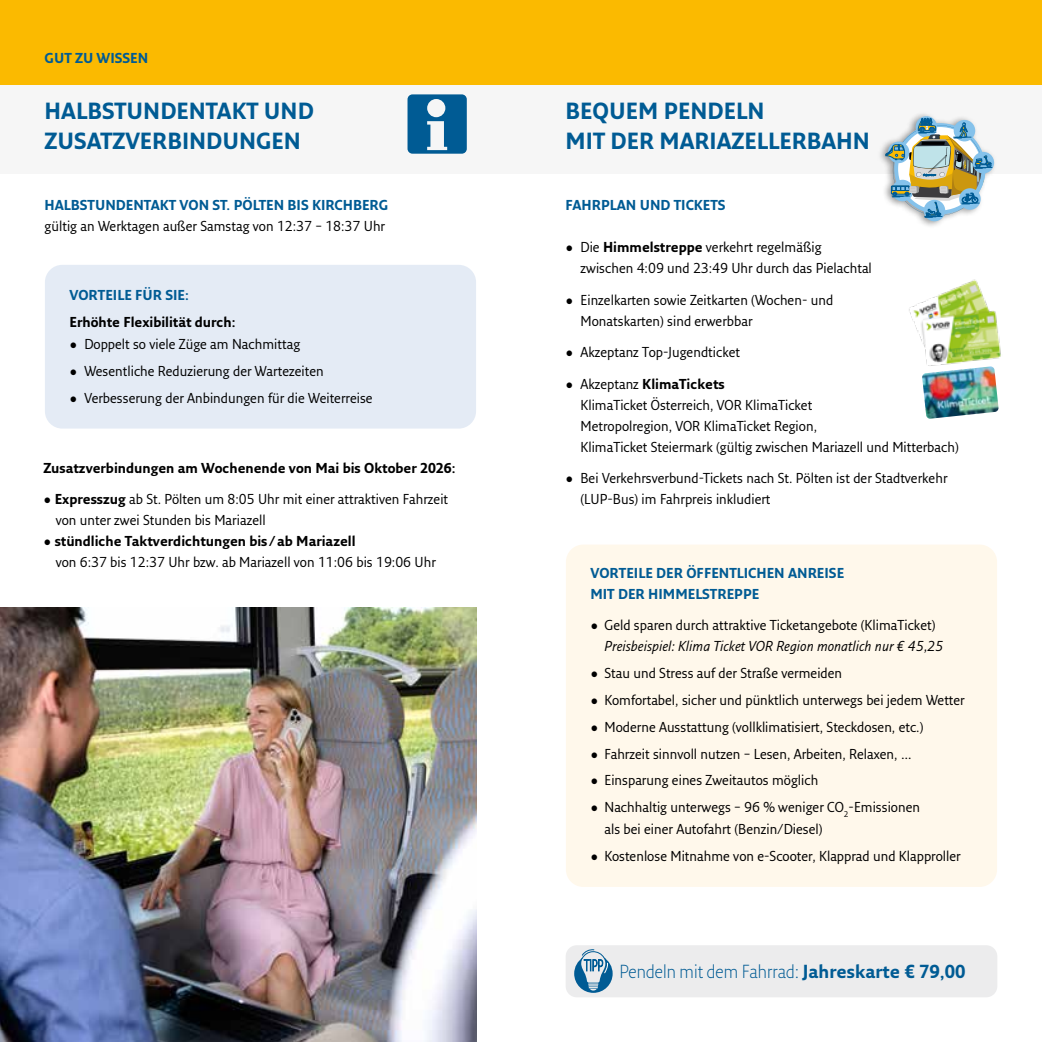
<style>
.page{position:relative;width:1042px;height:1042px;background:#fff}
.page>*{position:absolute;margin:0;border:0;box-sizing:border-box;transform-origin:0 0}
.t1{font:700 22.75px/29.8px "Fresco Sans Pro";color:#005b94;scale:.95 1}
.t2{font:300 18.38px "Fresco Sans Pro";color:#005b94;scale:.95 1}
.t3{font:14px/21px "Fresco Sans Pro";color:#000;scale:.95 1}
.t4{font:700 14px/21px "Fresco Sans Pro";color:#005b94;scale:.95 1}
.t5{font:700 14px "Fresco Sans Pro";color:#000;scale:.95 1}
.t6{font:italic 14px "Fresco Sans Pro";color:#000;scale:.95 1}
.s1{font-weight:700}
</style>
<div class="page">
<img style="left:909px;top:279px;width:92px;height:87px">
<img style="left:922px;top:366px;width:76px;height:53px">
<div style="left:0;top:74px;width:521px;height:100px;background:#f6f6f6"></div>
<div style="left:0;top:0;width:521px;height:84px;background:#fbba00"></div>
<div style="left:45px;top:265px;width:431px;height:163px;background:#e4ebf5;border-radius:17px"></div>
<img style="left:0;top:607px;width:476px;height:435px">
<svg style="left:407px;top:94px;width:60px;height:60px"></svg>
<div style="left:521px;top:74px;width:521px;height:100px;background:#f6f6f6"></div>
<div style="left:521px;top:0;width:521px;height:84px;background:#fbba00"></div>
<div style="left:566px;top:544px;width:431px;height:343px;background:#fff8eb;border-radius:17px"></div>
<div style="left:566px;top:945px;width:431px;height:52px;background:#ececed;border-radius:11px"></div>
<svg style="left:574px;top:949px;width:38px;height:44px"></svg>
<div style="left:876px;top:111px;width:121px;height:118px;background:#000;opacity:.4"></div>
<div style="left:923px;top:200px;width:22px;height:21px;background:#85c2eb;border-radius:50%"></div>
<svg style="left:972px;top:152px;width:22px;height:21px"></svg>
<img style="left:885px;top:116px;width:107px;height:102px">
<p class="t4" style="left:45px;top:47px;width:111px">GUT ZU WISSEN</p>
<h1 class="t1" style="left:45px;top:95px;width:285px">HALBSTUNDENTAKT UND<br>ZUSATZVERBINDUNGEN</h1>
<p class="t4" style="left:45px;top:194px;width:363px">HALBSTUNDENTAKT VON ST. PÖLTEN BIS KIRCHBERG</p>
<p class="t3" style="left:45px;top:215px;width:360px">gültig an Werktagen außer Samstag von 12:37 – 18:37 Uhr</p>
<p class="t4" style="left:69px;top:285px;width:127px">VORTEILE FÜR SIE:</p>
<p class="t5" style="left:69px;top:313px;width:176px">Erhöhte Flexibilität durch:</p>
<p class="t3" style="left:69px;top:333px;width:244px">• Doppelt so viele Züge am Nachmittag</p>
<p class="t3" style="left:69px;top:360px;width:269px">• Wesentliche Reduzierung der Wartezeiten</p>
<p class="t3" style="left:69px;top:387px;width:321px">• Verbesserung der Anbindungen für die Weiterreise</p>
<p class="t5" style="left:43px;top:459px;width:435px">Zusatzverbindungen am Wochenende von Mai bis Oktober 2026:</p>
<p class="t3" style="left:56px;top:488px;width:415px;text-indent:-12px">• <span class="s1">Expresszug</span> ab St. Pölten um 8:05 Uhr mit einer attraktiven Fahrzeit von unter zwei Stunden bis Mariazell</p>
<p class="t3" style="left:56px;top:530px;width:402px;text-indent:-12px">• <span class="s1">stündliche Taktverdichtungen bis/ab Mariazell<br></span>von 6:37 bis 12:37 Uhr bzw. ab Mariazell von 11:06 bis 19:06 Uhr</p>
<h1 class="t1" style="left:566px;top:95px;width:322px">BEQUEM PENDELN<br>MIT DER MARIAZELLERBAHN</h1>
<p class="t4" style="left:566px;top:194px;width:170px">FAHRPLAN UND TICKETS</p>
<p class="t3" style="left:580px;top:236px;width:308px;text-indent:-15px">• Die <span class="s1">Himmelstreppe</span> verkehrt regelmäßig zwischen 4:09 und 23:49 Uhr durch das Pielachtal</p>
<p class="t3" style="left:580px;top:289px;width:267px;text-indent:-15px">• Einzelkarten sowie Zeitkarten (Wochen- und<br>Monatskarten) sind erwerbbar</p>
<p class="t3" style="left:566px;top:341px;width:185px">• Akzeptanz Top-Jugendticket</p>
<p class="t3" style="left:580px;top:373px;width:400px;text-indent:-15px">• Akzeptanz <span class="s1">KlimaTickets<br></span>KlimaTicket Österreich, VOR KlimaTicket<br>Metropolregion, VOR KlimaTicket Region,<br>KlimaTicket Steiermark (gültig zwischen Mariazell und Mitterbach)</p>
<p class="t3" style="left:580px;top:467px;width:388px;text-indent:-15px">• Bei Verkehrsverbund-Tickets nach St. Pölten ist der Stadtverkehr (LUP-Bus) im Fahrpreis inkludiert</p>
<p class="t4" style="left:590px;top:562px;width:269px">VORTEILE DER ÖFFENTLICHEN ANREISE<br>MIT DER HIMMELSTREPPE</p>
<p class="t3" style="left:590px;top:614px;width:365px">• Geld sparen durch attraktive Ticketangebote (KlimaTicket)</p>
<p class="t6" style="left:604px;top:637px;width:358px">Preisbeispiel: Klima Ticket VOR Region monatlich nur € 45,25</p>
<p class="t3" style="left:590px;top:662px;width:266px">• Stau und Stress auf der Straße vermeiden</p>
<p class="t3" style="left:590px;top:689px;width:395px">• Komfortabel, sicher und pünktlich unterwegs bei jedem Wetter</p>
<p class="t3" style="left:590px;top:716px;width:352px">• Moderne Ausstattung (vollklimatisiert, Steckdosen, etc.)</p>
<p class="t3" style="left:590px;top:743px;width:339px">• Fahrzeit sinnvoll nutzen – Lesen, Arbeiten, Relaxen, …</p>
<p class="t3" style="left:590px;top:769px;width:241px">• Einsparung eines Zweitautos möglich</p>
<p class="t3" style="left:604px;top:796px;width:334px;line-height:21.9px;text-indent:-14px">• Nachhaltig unterwegs – 96 % weniger CO<sub>2</sub>-Emissionen als bei einer Autofahrt (Benzin/Diesel)</p>
<p class="t3" style="left:590px;top:845px;width:391px">• Kostenlose Mitnahme von e-Scooter, Klapprad und Klapproller</p>
<h2 class="t2" style="left:619px;top:960px;width:366px">Pendeln mit dem Fahrrad: <span class="s1">Jahreskarte € 79,00</span></h2>
</div>
